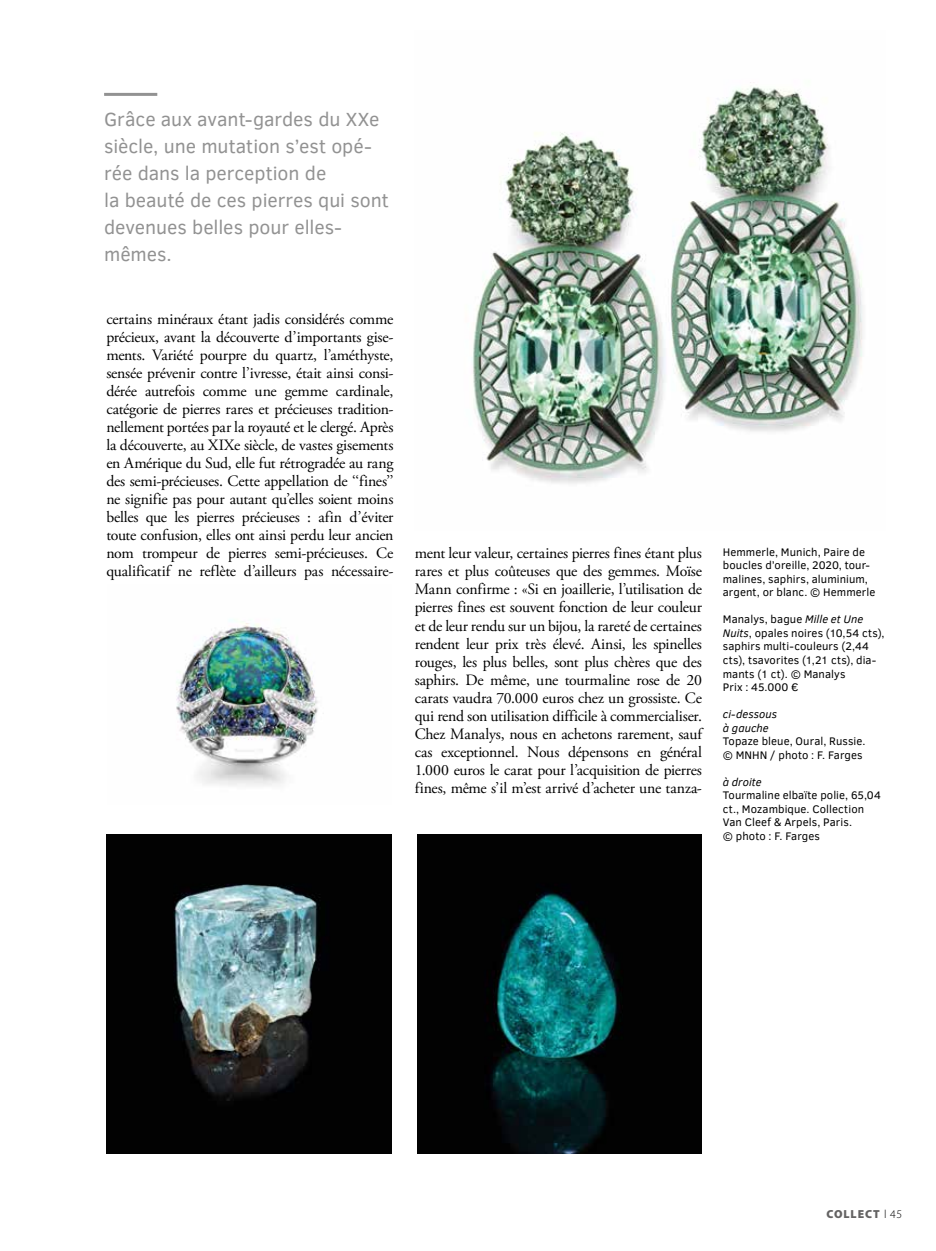
<style>
.page{position:relative;width:936px;height:1251px;background:#fff}
.page>*{position:absolute;margin:0;border:0;box-sizing:border-box;transform-origin:0 0}
.t1{font:19.5px/27px "Clear Sans";letter-spacing:-.005em;color:#929292}
.t2{font:15.75px/18px "Adobe Garamond Pro";letter-spacing:-.01em;color:#000;text-align:justify}
.t3{font:900 11.7px "Myriad Pro";letter-spacing:.08em;color:#646363}
.t4{font:11.25px/13.5px "Clear Sans";letter-spacing:.01em;color:#000}
.t5{font:italic 11.25px/13.5px "Clear Sans";letter-spacing:.005em;color:#000}
.s1{font-style:italic}
.s2{font-weight:300;color:#000}
</style>
<div class="page">
<hr style="left:104px;top:93px;width:53px;height:3px;background:#929292">
<img style="left:106px;top:834px;width:285px;height:318px">
<img style="left:417px;top:834px;width:285px;height:318px">
<img style="left:472px;top:82px;width:391px;height:402px">
<img style="left:176px;top:620px;width:148px;height:166px">
<p class="t1" style="left:104px;top:105px;width:286px">Grâce aux avant-gardes du XXe siècle, une mutation s’est opé&shy;rée dans la perception de<br>la beauté de ces pierres qui sont devenues belles pour elles&shy;mêmes.</p>
<p class="t2" style="left:106px;top:311px;width:289px">certains minéraux étant jadis considérés comme précieux, avant la découverte d’importants gise&shy;ments. Variété pourpre du quartz, l’améthyste, sensée prévenir contre l’ivresse, était ainsi consi&shy;dérée autrefois comme une gemme cardinale, catégorie de pierres rares et précieuses tradition&shy;nellement portées par la royauté et le clergé. Après la découverte, au XIXe siècle, de vastes gisements en Amérique du Sud, elle fut rétrogradée au rang des semi-précieuses. Cette appellation de ‘‘fines’’ ne signifie pas pour autant qu’elles soient moins belles que les pierres précieuses : afin d’éviter toute confusion, elles ont ainsi perdu leur ancien nom trompeur de pierres semi-précieuses. Ce qualificatif ne reflète d’ailleurs pas nécessaire-</p>
<p class="t2" style="left:415px;top:545px;width:289px">ment leur valeur, certaines pierres fines étant plus rares et plus coûteuses que des gemmes. Moïse Mann confirme : «Si en joaillerie, l’utilisation de pierres fines est souvent fonction de leur couleur et de leur rendu sur un bijou, la rareté de certaines rendent leur prix très élevé. Ainsi, les spinelles rouges, les plus belles, sont plus chères que des saphirs. De même, une tourmaline rose de 20 carats vaudra 70.000 euros chez un grossiste. Ce qui rend son utilisation difficile à commercialiser.<br>Chez Manalys, nous en achetons rarement, sauf cas exceptionnel. Nous dépensons en général 1.000 euros le carat pour l’acquisition de pierres fines, même s’il m’est arrivé d’acheter une tanza-</p>
<p class="t4" style="left:722px;top:545px;width:154px">Hemmerle, Munich, Paire de boucles d’oreille, 2020, tour&shy;malines, saphirs, aluminium, argent, or blanc. © Hemmerle</p>
<p class="t4" style="left:722px;top:612px;width:163px">Manalys, bague <span class="s1">Mille et Une<br>Nuits</span>, opales noires (10,54 cts), saphirs multi-couleurs (2,44 cts), tsavorites (1,21 cts), dia&shy;mants (1 ct). © Manalys<br>Prix : 45.000 €</p>
<p class="t5" style="left:722px;top:707px;width:56px">ci-dessous à gauche</p>
<p class="t4" style="left:722px;top:734px;width:144px">Topaze bleue, Oural, Russie. © MNHN / photo : F. Farges</p>
<p class="t5" style="left:722px;top:774px;width:40px">à droite</p>
<p class="t4" style="left:722px;top:788px;width:160px">Tourmaline elbaïte polie, 65,04 ct., Mozambique. Collection<br>Van Cleef &amp; Arpels, Paris.<br>© photo : F. Farges</p>
<p class="t3" style="left:826px;top:1207px;width:77px">COLLECT <span class="s2">l 45</span></p>
</div>
